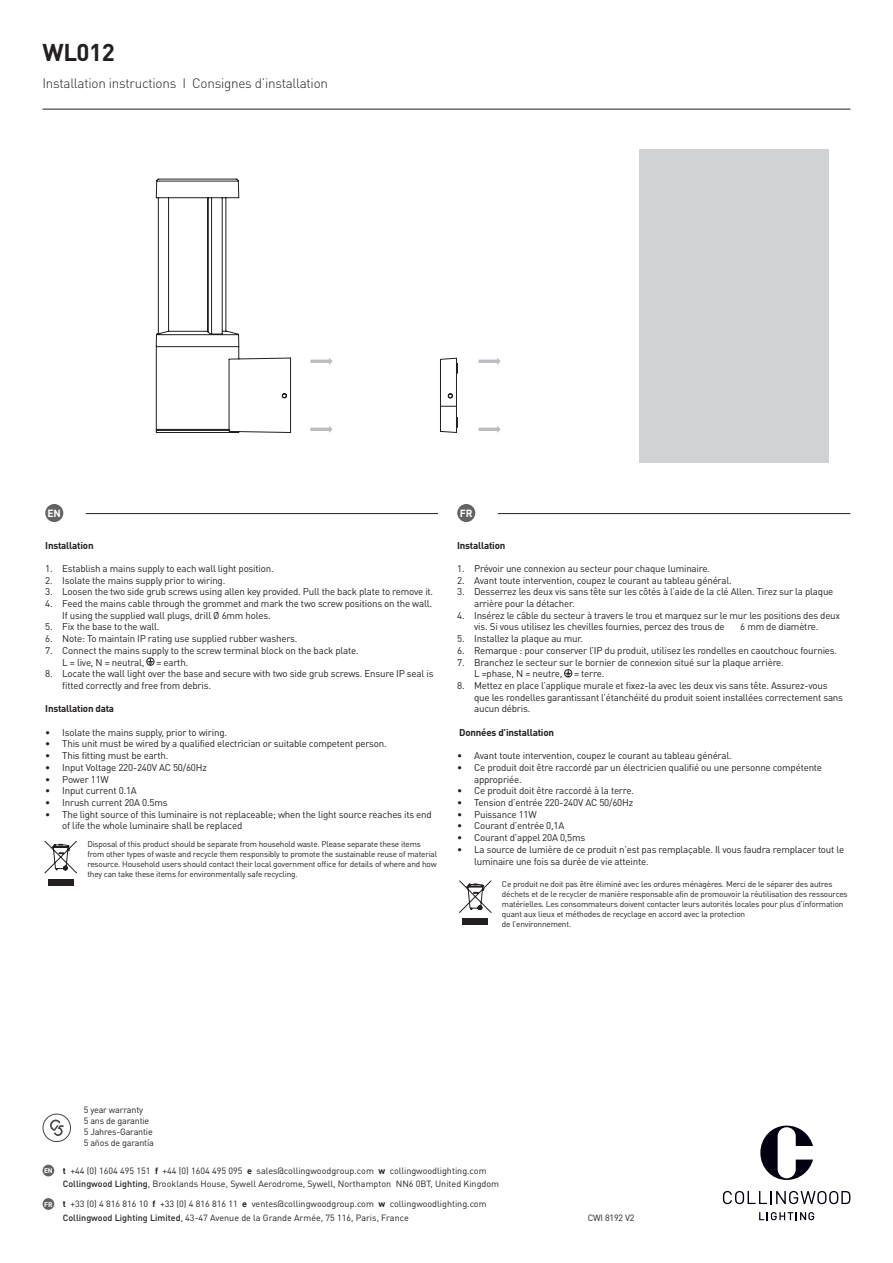
<style>
.page{position:relative;width:893px;height:1263px;background:#fff}
.page>*{position:absolute;margin:0;border:0;box-sizing:border-box;transform-origin:0 0}
.t1{font:700 24px "DINOT";letter-spacing:-.02em;color:#231f20}
.t2{font:300 13.5px "DINOT";letter-spacing:-.02em;color:#231f20}
.t3{font:700 10.35px "DINOT";color:#fff}
.t4{font:9.75px/11.7px "DINOT";letter-spacing:-.02em;color:#231f20}
.t5{font:700 9.75px "DINOT";letter-spacing:-.02em;color:#231f20}
.t6{font:9px/13.2px "DINOT";color:#231f20}
.t7{font:9px/10.8px "DINOT";letter-spacing:-.02em;color:#231f20}
.t8{font:8.25px/9.9px "DINOT";letter-spacing:-.02em;color:#231f20}
.t9{font:700 6.75px "DINOT";color:#fff}
.s1{font-weight:700}
.s2{font-weight:500}
</style>
<div class="page">
<div style="left:43px;top:1165px;width:11px;height:11px;background:#636366;border-radius:50%"></div>
<div style="left:43px;top:1198px;width:11px;height:12px;background:#636366;border-radius:50%"></div>
<svg style="left:43px;top:1113px;width:28px;height:29px"></svg>
<svg style="left:760px;top:1125px;width:53px;height:55px"></svg>
<svg style="left:723px;top:1191px;width:127px;height:13px"></svg>
<svg style="left:759px;top:1212px;width:55px;height:8px"></svg>
<hr style="left:86px;top:513px;width:352px;height:1px;background:#231f20">
<hr style="left:498px;top:513px;width:352px;height:1px;background:#231f20">
<div style="left:45px;top:504px;width:18px;height:18px;background:#636366;border-radius:50%"></div>
<div style="left:457px;top:504px;width:18px;height:18px;background:#636366;border-radius:50%"></div>
<svg style="left:146px;top:657px;width:9px;height:9px"></svg>
<svg style="left:564px;top:669px;width:8px;height:8px"></svg>
<div style="left:48px;top:879px;width:25px;height:6px;background:#231f20"></div>
<svg style="left:44px;top:841px;width:33px;height:33px"></svg>
<hr style="left:310px;top:428px;width:21px;height:3px;background:#bcbdc0">
<hr style="left:479px;top:428px;width:20px;height:3px;background:#bcbdc0">
<hr style="left:310px;top:360px;width:21px;height:3px;background:#bcbdc0">
<hr style="left:479px;top:360px;width:20px;height:3px;background:#bcbdc0">
<svg style="left:155px;top:178px;width:136px;height:255px"></svg>
<svg style="left:440px;top:357px;width:18px;height:76px"></svg>
<div style="left:639px;top:149px;width:190px;height:314px;background:#d1d2d4"></div>
<div style="left:463px;top:919px;width:25px;height:6px;background:#231f20"></div>
<svg style="left:459px;top:880px;width:33px;height:33px"></svg>
<hr style="left:43px;top:109px;width:807px;height:1px;background:#231f20">
<h1 class="t1" style="left:43px;top:36px;width:74px">WL012</h1>
<h2 class="t2" style="left:43px;top:75px;width:287px">Installation instructions I Consignes d’installation</h2>
<p class="t3" style="left:48px;top:506px;width:15px">EN</p>
<p class="t3" style="left:460px;top:506px;width:14px">FR</p>
<p class="t5" style="left:45px;top:539px;width:50px">Installation</p>
<p class="t4" style="left:45px;top:562px;width:230px">1. Establish a mains supply to each wall light position.</p>
<p class="t4" style="left:45px;top:574px;width:182px">2. Isolate the mains supply prior to wiring.</p>
<p class="t4" style="left:45px;top:586px;width:390px">3. Loosen the two side grub screws using allen key provided. Pull the back plate to remove it.</p>
<p class="t4" style="left:62px;top:597px;width:371px;text-indent:-17px">4. Feed the mains cable through the grommet and mark the two screw positions on the wall.<br>If using the supplied wall plugs, drill Ø 6mm holes.</p>
<p class="t4" style="left:45px;top:621px;width:116px">5. Fix the base to the wall.</p>
<p class="t4" style="left:45px;top:633px;width:254px">6. Note: To maintain IP rating use supplied rubber washers.</p>
<p class="t4" style="left:62px;top:644px;width:298px;text-indent:-17px">7. Connect the mains supply to the screw terminal block on the back plate.<br>L = live, N = neutral, = earth.</p>
<p class="t4" style="left:62px;top:668px;width:373px;text-indent:-17px">8. Locate the wall light over the base and secure with two side grub screws. Ensure IP seal is fitted correctly and free from debris.</p>
<p class="t5" style="left:45px;top:702px;width:70px">Installation data</p>
<p class="t4" style="left:45px;top:726px;width:183px">• Isolate the mains supply, prior to wiring.</p>
<p class="t4" style="left:45px;top:738px;width:343px">• This unit must be wired by a qualified electrician or suitable competent person.</p>
<p class="t4" style="left:45px;top:750px;width:125px">• This fitting must be earth.</p>
<p class="t4" style="left:45px;top:761px;width:163px">• Input Voltage 220-240V AC 50/60Hz</p>
<p class="t4" style="left:45px;top:773px;width:65px">• Power 11W</p>
<p class="t4" style="left:45px;top:785px;width:93px">• Input current 0.1A</p>
<p class="t4" style="left:45px;top:796px;width:124px">• Inrush current 20A 0.5ms</p>
<p class="t4" style="left:62px;top:808px;width:371px;text-indent:-17px">• The light source of this luminaire is not replaceable; when the light source reaches its end of life the whole luminaire shall be replaced</p>
<p class="t5" style="left:457px;top:539px;width:50px">Installation</p>
<p class="t4" style="left:457px;top:562px;width:254px">1. Prévoir une connexion au secteur pour chaque luminaire.</p>
<p class="t4" style="left:457px;top:574px;width:276px">2. Avant toute intervention, coupez le courant au tableau général.</p>
<p class="t4" style="left:474px;top:586px;width:361px;text-indent:-17px">3. Desserrez les deux vis sans tête sur les côtés à l’aide de la clé Allen. Tirez sur la plaque arrière pour la détacher.</p>
<p class="t4" style="left:474px;top:609px;width:368px;text-indent:-17px">4. Insérez le câble du secteur à travers le trou et marquez sur le mur les positions des deux vis. Si vous utilisez les chevilles fournies, percez des trous de</p>
<p class="t4" style="left:740px;top:621px;width:80px">6 mm de diamètre.</p>
<p class="t4" style="left:457px;top:633px;width:128px">5. Installez la plaque au mur.</p>
<p class="t4" style="left:457px;top:644px;width:382px">6. Remarque : pour conserver l’IP du produit, utilisez les rondelles en caoutchouc fournies.</p>
<p class="t4" style="left:474px;top:656px;width:311px;text-indent:-17px">7. Branchez le secteur sur le bornier de connexion situé sur la plaque arrière.<br>L =phase, N = neutre, = terre.</p>
<p class="t4" style="left:474px;top:679px;width:370px;text-indent:-17px">8. Mettez en place l’applique murale et fixez-la avec les deux vis sans tête. Assurez-vous que les rondelles garantissant l’étanchéité du produit soient installées correctement sans aucun débris.</p>
<p class="t5" style="left:459px;top:726px;width:96px">Données d’installation</p>
<p class="t4" style="left:457px;top:750px;width:276px">• Avant toute intervention, coupez le courant au tableau général.</p>
<p class="t4" style="left:474px;top:761px;width:349px;text-indent:-17px">• Ce produit doit être raccordé par un électricien qualifié ou une personne compétente appropriée.</p>
<p class="t4" style="left:457px;top:785px;width:178px">• Ce produit doit être raccordé à la terre.</p>
<p class="t4" style="left:457px;top:796px;width:178px">• Tension d’entrée 220-240V AC 50/60Hz</p>
<p class="t4" style="left:457px;top:808px;width:81px">• Puissance 11W</p>
<p class="t4" style="left:457px;top:820px;width:109px">• Courant d’entrée 0,1A</p>
<p class="t4" style="left:457px;top:831px;width:130px">• Courant d’appel 20A 0,5ms</p>
<p class="t4" style="left:474px;top:843px;width:372px;text-indent:-17px">• La source de lumière de ce produit n’est pas remplaçable. Il vous faudra remplacer tout le luminaire une fois sa durée de vie atteinte.</p>
<p class="t8" style="left:87px;top:839px;width:351px">Disposal of this product should be separate from household waste. Please separate these items from other types of waste and recycle them responsibly to promote the sustainable reuse of material resource. Household users should contact their local government office for details of where and how they can take these items for environmentally safe recycling.</p>
<p class="t8" style="left:502px;top:879px;width:347px">Ce produit ne doit pas être éliminé avec les ordures ménagères. Merci de le séparer des autres déchets et de le recycler de manière responsable afin de promouvoir la réutilisation des ressources matérielles. Les consommateurs doivent contacter leurs autorités locales pour plus d’information quant aux lieux et méthodes de recyclage en accord avec la protection<br>de l’environnement.</p>
<p class="t9" style="left:44px;top:1166px;width:10px">EN</p>
<p class="t9" style="left:44px;top:1200px;width:10px">FR</p>
<p class="t7" style="left:84px;top:1104px;width:72px">5 year warranty<br>5 ans de garantie<br>5 Jahres-Garantie<br>5 años de garantía</p>
<p class="t6" style="left:63px;top:1164px;width:438px"><span class="s1">t</span> +44 (0) 1604 495 151 <span class="s1">f</span> +44 (0) 1604 495 095 <span class="s1">e</span> sales@collingwoodgroup.com <span class="s1">w</span> collingwoodlighting.com<br><span class="s2">Collingwood Lighting</span>, Brooklands House, Sywell Aerodrome, Sywell, Northampton NN6 0BT, United Kingdom</p>
<p class="t6" style="left:63px;top:1197px;width:425px"><span class="s1">t</span> +33 (0) 4 816 816 10 <span class="s1">f</span> +33 (0) 4 816 816 11 <span class="s1">e</span> ventes@collingwoodgroup.com <span class="s1">w</span> collingwoodlighting.com<br><span class="s2">Collingwood Lighting Limited</span>, 43-47 Avenue de la Grande Armée, 75 116, Paris, France</p>
<p class="t7" style="left:588px;top:1212px;width:48px">CWI 8192 V2</p>
</div>
